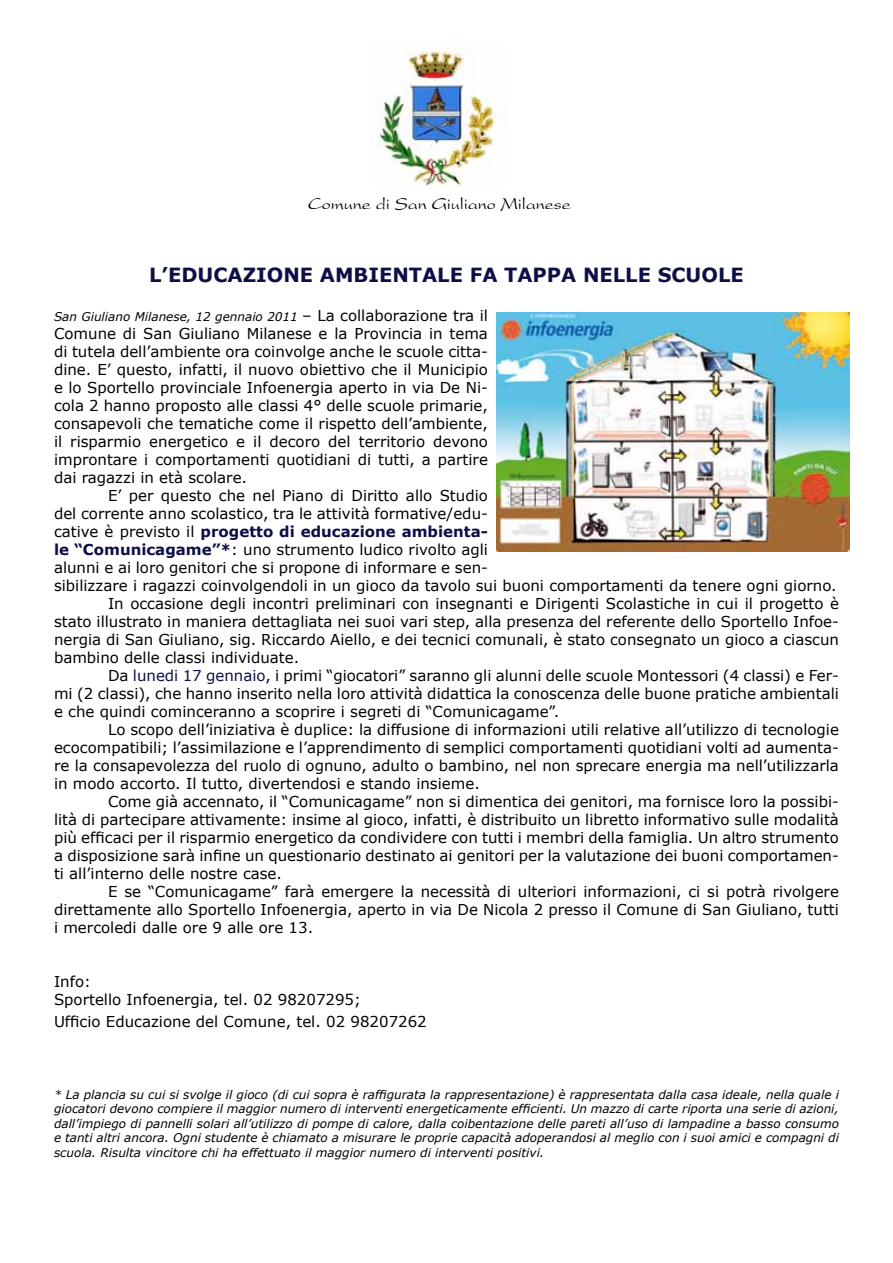
<style>
.page{position:relative;width:893px;height:1263px;background:#fff}
.page>*{position:absolute;margin:0;border:0;box-sizing:border-box;transform-origin:0 0}
.t1{font:700 19.5px "Verdana";color:#0d0e46}
.t2{font:18px "President Plain";color:#000}
.t3{font:15px/18px "Verdana";color:#000;text-align:justify}
.t4{font:700 15px "Verdana";color:#0d0e46}
.t5{font:italic 12px/14.4px "Verdana";color:#000;text-align:justify}
.s1{font-style:normal;font-size:15px}
.s2{font-weight:400;color:#000}
.s3{font-weight:700;color:#0d0e46}
.s4{color:#0d0e46}
</style>
<div class="page">
<img style="left:378px;top:44px;width:130px;height:142px">
<img style="left:496px;top:312px;width:353px;height:240px">
<p class="t2" style="left:308px;top:193px;width:265px">Comune di San Giuliano Milanese</p>
<h1 class="t1" style="left:149px;top:261px;width:596px">L’EDUCAZIONE AMBIENTALE FA TAPPA NELLE SCUOLE</h1>
<p class="t5" style="left:54px;top:310px;width:435px">San Giuliano Milanese, 12 gennaio 2011 <span class="s1">– La collaborazione tra il</span></p>
<p class="t3" style="left:54px;top:325px;width:435px">Comune di San Giuliano Milanese e la Provincia in tema di tutela dell’ambiente ora coinvolge anche le scuole citta&shy;dine. E’ questo, infatti, il nuovo obiettivo che il Municipio e lo Sportello provinciale Infoenergia aperto in via De Ni&shy;cola 2 hanno proposto alle classi 4° delle scuole primarie, consapevoli che tematiche come il rispetto dell’ambiente, il risparmio energetico e il decoro del territorio devono improntare i comportamenti quotidiani di tutti, a partire dai ragazzi in età scolare.</p>
<p class="t3" style="left:108px;top:487px;width:381px">E’ per questo che nel Piano di Diritto allo Studio</p>
<p class="t3" style="left:54px;top:505px;width:435px">del corrente anno scolastico, tra le attività formative/edu-</p>
<p class="t4" style="left:54px;top:521px;width:435px"><span class="s2">cative è previsto il</span> progetto di educazione ambienta-</p>
<p class="t3" style="left:54px;top:541px;width:435px"><span class="s3">le “Comunicagame”*</span>: uno strumento ludico rivolto agli</p>
<p class="t3" style="left:54px;top:559px;width:435px">alunni e ai loro genitori che si propone di informare e sen-</p>
<p class="t3" style="left:54px;top:577px;width:784px">sibilizzare i ragazzi coinvolgendoli in un gioco da tavolo sui buoni comportamenti da tenere ogni giorno.</p>
<p class="t3" style="left:108px;top:595px;width:732px">In occasione degli incontri preliminari con insegnanti e Dirigenti Scolastiche in cui il progetto è</p>
<p class="t3" style="left:54px;top:613px;width:786px">stato illustrato in maniera dettagliata nei suoi vari step, alla presenza del referente dello Sportello Infoe-</p>
<p class="t3" style="left:54px;top:631px;width:786px">nergia di San Giuliano, sig. Riccardo Aiello, e dei tecnici comunali, è stato consegnato un gioco a ciascun</p>
<p class="t3" style="left:54px;top:649px;width:247px">bambino delle classi individuate.</p>
<p class="t3" style="left:108px;top:667px;width:732px">Da <span class="s4">lunedi 17 gennaio</span>, i primi “giocatori” saranno gli alunni delle scuole Montessori (4 classi) e Fer-</p>
<p class="t3" style="left:54px;top:685px;width:786px">mi (2 classi), che hanno inserito nella loro attività didattica la conoscenza delle buone pratiche ambientali</p>
<p class="t3" style="left:54px;top:703px;width:507px">e che quindi cominceranno a scoprire i segreti di “Comunicagame”.</p>
<p class="t3" style="left:108px;top:721px;width:732px">Lo scopo dell’iniziativa è duplice: la diffusione di informazioni utili relative all’utilizzo di tecnologie</p>
<p class="t3" style="left:54px;top:739px;width:786px">ecocompatibili; l’assimilazione e l’apprendimento di semplici comportamenti quotidiani volti ad aumenta-</p>
<p class="t3" style="left:54px;top:757px;width:786px">re la consapevolezza del ruolo di ognuno, adulto o bambino, nel non sprecare energia ma nell’utilizzarla</p>
<p class="t3" style="left:54px;top:775px;width:427px">in modo accorto. Il tutto, divertendosi e stando insieme.</p>
<p class="t3" style="left:108px;top:793px;width:732px">Come già accennato, il “Comunicagame” non si dimentica dei genitori, ma fornisce loro la possibi-</p>
<p class="t3" style="left:54px;top:811px;width:786px">lità di partecipare attivamente: insime al gioco, infatti, è distribuito un libretto informativo sulle modalità</p>
<p class="t3" style="left:54px;top:829px;width:786px">più efficaci per il risparmio energetico da condividere con tutti i membri della famiglia. Un altro strumento</p>
<p class="t3" style="left:54px;top:847px;width:786px">a disposizione sarà infine un questionario destinato ai genitori per la valutazione dei buoni comportamen-</p>
<p class="t3" style="left:54px;top:865px;width:230px">ti all’interno delle nostre case.</p>
<p class="t3" style="left:108px;top:883px;width:732px">E se “Comunicagame” farà emergere la necessità di ulteriori informazioni, ci si potrà rivolgere</p>
<p class="t3" style="left:54px;top:901px;width:786px">direttamente allo Sportello Infoenergia, aperto in via De Nicola 2 presso il Comune di San Giuliano, tutti</p>
<p class="t3" style="left:54px;top:919px;width:261px">i mercoledi dalle ore 9 alle ore 13.</p>
<p class="t3" style="left:54px;top:973px;width:308px">Info:<br>Sportello Infoenergia, tel. 02 98207295;</p>
<p class="t3" style="left:54px;top:1012px;width:374px">Ufficio Educazione del Comune, tel. 02 98207262</p>
<p class="t5" style="left:54px;top:1087px;width:786px"><span class="s4">*</span> La plancia su cui si svolge il gioco (di cui sopra è raffigurata la rappresentazione) è rappresentata dalla casa ideale, nella quale i giocatori devono compiere il maggior numero di interventi energeticamente efficienti. Un mazzo di carte riporta una serie di azioni, dall’impiego di pannelli solari all’utilizzo di pompe di calore, dalla coibentazione delle pareti all’uso di lampadine a basso consumo e tanti altri ancora. Ogni studente è chiamato a misurare le proprie capacità adoperandosi al meglio con i suoi amici e compagni di scuola. Risulta vincitore chi ha effettuato il maggior numero di interventi positivi.</p>
</div>
